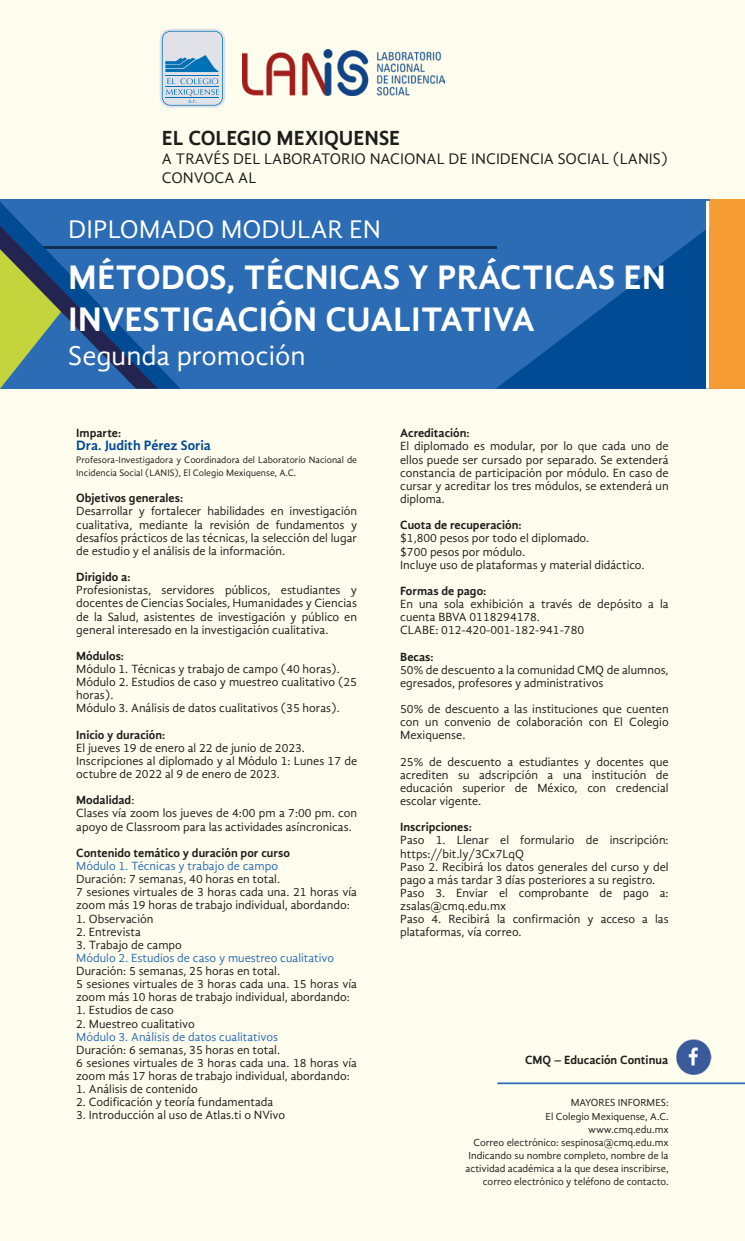
<style>
.page{position:relative;width:745px;height:1241px;background:#fff}
.page>*{position:absolute;margin:0;border:0;box-sizing:border-box;transform-origin:0 0}
.t1{font:700 35px/42px "Gandhi Sans";color:#fff}
.t2{font:28px "Gandhi Sans";color:#fff}
.t3{font:26.25px "Gandhi Sans";color:#fff}
.t4{font:700 21px "Gandhi Sans";color:#1d1d1b}
.t5{font:15.75px/18.9px "Gandhi Sans";color:#1d1d1b}
.t6{font:700 14px "Gandhi Sans";color:#014a94}
.t7{font:12.25px/13.1px "Gandhi Sans";color:#1d1d1b}
.t8{font:700 12.25px "Gandhi Sans";color:#1d1d1b}
.t9{font:12.25px "Gandhi Sans";color:#2b6cb4}
.t10{font:10.5px/13.1px "Gandhi Sans";color:#1d1d1b;text-align:right}
.t11{font:9.62px/13.1px "Gandhi Sans";color:#1d1d1b}
.s1{font-weight:700}
</style>
<div class="page">
<div style="left:0;top:0;width:744px;height:1240px;background:#fffdee"></div>
<div style="left:0;top:200px;width:744px;height:188px;background:#2b6cb4"></div>
<svg style="left:495px;top:200px;width:214px;height:188px"></svg>
<div style="left:709px;top:200px;width:35px;height:188px;background:#f59c35"></div>
<svg style="left:159px;top:29px;width:66px;height:79px"></svg>
<svg style="left:162px;top:31px;width:61px;height:75px;background:#abc7db"></svg>
<img style="left:676px;top:1039px;width:35px;height:35px">
<svg style="left:705px;top:201px;width:4px;height:187px"></svg>
<hr style="left:0;top:247px;width:496px;height:2px;background:#123053">
<hr style="left:497px;top:1082px;width:247px;height:1px;background:#2b6cb4">
<img style="left:242px;top:49px;width:202px;height:46px">
<svg style="left:0;top:202px;width:180px;height:186px"></svg>
<h3 class="t4" style="left:162px;top:126px;width:240px">EL COLEGIO MEXIQUENSE</h3>
<p class="t5" style="left:162px;top:149px;width:507px">A TRAVÉS DEL LABORATORIO NACIONAL DE INCIDENCIA SOCIAL (LANIS)<br>CONVOCA AL</p>
<h3 class="t3" style="left:68px;top:214px;width:314px">DIPLOMADO MODULAR EN</h3>
<h1 class="t1" style="left:68px;top:256px;width:598px">MÉTODOS, TÉCNICAS Y PRÁCTICAS EN<br>INVESTIGACIÓN CUALITATIVA</h1>
<h2 class="t2" style="left:68px;top:339px;width:238px">Segunda promoción</h2>
<p class="t8" style="left:76px;top:425px;width:46px">Imparte:</p>
<p class="t6" style="left:76px;top:437px;width:136px">Dra. Judith Pérez Soria</p>
<p class="t11" style="left:76px;top:453px;width:282px">Profesora-Investigadora y Coordinadora del Laboratorio Nacional de<br>Incidencia Social (LANIS), El Colegio Mexiquense, A.C.</p>
<p class="t8" style="left:76px;top:491px;width:108px">Objetivos generales:</p>
<p class="t7" style="left:76px;top:504px;width:282px;text-align:justify">Desarrollar y fortalecer habilidades en investigación cualitativa, mediante la revisión de fundamentos y desafíos prácticos de las técnicas, la selección del lugar de estudio y el análisis de la información.</p>
<p class="t8" style="left:76px;top:570px;width:56px">Dirigido a:</p>
<p class="t7" style="left:76px;top:583px;width:282px;text-align:justify">Profesionistas, servidores públicos, estudiantes y docentes de Ciencias Sociales, Humanidades y Ciencias de la Salud, asistentes de investigación y público en general interesado en la investigación cualitativa.</p>
<p class="t8" style="left:76px;top:648px;width:49px">Módulos:</p>
<p class="t7" style="left:76px;top:662px;width:282px">Módulo 1. Técnicas y trabajo de campo (40 horas).<br>Módulo 2. Estudios de caso y muestreo cualitativo (25 horas).<br>Módulo 3. Análisis de datos cualitativos (35 horas).</p>
<p class="t8" style="left:76px;top:727px;width:90px">Inicio y duración:</p>
<p class="t7" style="left:76px;top:741px;width:282px">El jueves 19 de enero al 22 de junio de 2023.<br>Inscripciones al diplomado y al Módulo 1: Lunes 17 de octubre de 2022 al 9 de enero de 2023.</p>
<p class="t7" style="left:76px;top:793px;width:282px"><span class="s1">Modalidad</span>:<br>Clases vía zoom los jueves de 4:00 pm a 7:00 pm. con apoyo de Classroom para las actividades asíncronicas.</p>
<p class="t8" style="left:76px;top:845px;width:215px">Contenido temático y duración por curso</p>
<p class="t9" style="left:76px;top:858px;width:203px">Módulo 1. Técnicas y trabajo de campo</p>
<p class="t7" style="left:76px;top:872px;width:282px">Duración: 7 semanas, 40 horas en total.<br>7 sesiones virtuales de 3 horas cada una. 21 horas vía zoom más 19 horas de trabajo individual, abordando:</p>
<p class="t7" style="left:76px;top:911px;width:79px">1. Observación</p>
<p class="t7" style="left:76px;top:924px;width:66px">2. Entrevista</p>
<p class="t7" style="left:76px;top:937px;width:107px">3. Trabajo de campo</p>
<p class="t9" style="left:76px;top:950px;width:259px">Módulo 2. Estudios de caso y muestreo cualitativo</p>
<p class="t7" style="left:76px;top:964px;width:282px">Duración: 5 semanas, 25 horas en total.<br>5 sesiones virtuales de 3 horas cada una. 15 horas vía zoom más 10 horas de trabajo individual, abordando:</p>
<p class="t7" style="left:76px;top:1003px;width:99px">1. Estudios de caso</p>
<p class="t7" style="left:76px;top:1016px;width:120px">2. Muestreo cualitativo</p>
<p class="t9" style="left:76px;top:1029px;width:203px">Módulo 3. Análisis de datos cualitativos</p>
<p class="t7" style="left:76px;top:1042px;width:282px">Duración: 6 semanas, 35 horas en total.<br>6 sesiones virtuales de 3 horas cada una. 18 horas vía zoom más 17 horas de trabajo individual, abordando:</p>
<p class="t7" style="left:76px;top:1082px;width:123px">1. Análisis de contenido</p>
<p class="t7" style="left:76px;top:1095px;width:198px">2. Codificación y teoría fundamentada</p>
<p class="t7" style="left:76px;top:1108px;width:210px">3. Introducción al uso de Atlas.ti o NVivo</p>
<p class="t8" style="left:400px;top:426px;width:71px">Acreditación:</p>
<p class="t7" style="left:400px;top:440px;width:270px;text-align:justify">El diplomado es modular, por lo que cada uno de ellos puede ser cursado por separado. Se extenderá constancia de participación por módulo. En caso de cursar y acreditar los tres módulos, se extenderá un diploma.</p>
<p class="t8" style="left:400px;top:518px;width:123px">Cuota de recuperación:</p>
<p class="t7" style="left:400px;top:531px;width:245px">$1,800 pesos por todo el diplomado.<br>$700 pesos por módulo.<br>Incluye uso de plataformas y material didáctico.</p>
<p class="t8" style="left:400px;top:583px;width:88px">Formas de pago:</p>
<p class="t7" style="left:400px;top:597px;width:270px">En una sola exhibición a través de depósito a la cuenta BBVA 0118294178.<br>CLABE: 012-420-001-182-941-780</p>
<p class="t8" style="left:400px;top:649px;width:35px">Becas:</p>
<p class="t7" style="left:400px;top:663px;width:270px">50% de descuento a la comunidad CMQ de alumnos, egresados, profesores y administrativos</p>
<p class="t7" style="left:400px;top:702px;width:270px;text-align:justify">50% de descuento a las instituciones que cuenten con un convenio de colaboración con El Colegio Mexiquense.</p>
<p class="t7" style="left:400px;top:754px;width:270px;text-align:justify">25% de descuento a estudiantes y docentes que acrediten su adscripción a una institución de educación superior de México, con credencial escolar vigente.</p>
<p class="t8" style="left:400px;top:820px;width:73px">Inscripciones:</p>
<p class="t7" style="left:400px;top:833px;width:270px">Paso 1. Llenar el formulario de inscripción: https://bit.ly/3Cx7LqQ<br>Paso 2. Recibirá los datos generales del curso y del pago a más tardar 3 días posteriores a su registro.<br>Paso 3. Enviar el comprobante de pago a: zsalas@cmq.edu.mx<br>Paso 4. Recibirá la confirmación y acceso a las plataformas, vía correo.</p>
<p class="t8" style="left:524px;top:1052px;width:144px">CMQ – Educación Continua</p>
<p class="t10" style="left:465px;top:1096px;width:204px">MAYORES INFORMES:<br>El Colegio Mexiquense, A.C. www.cmq.edu.mx<br>Correo electrónico: sespinosa@cmq.edu.mx Indicando su nombre completo, nombre de la actividad académica a la que desea inscribirse, correo electrónico y teléfono de contacto.</p>
</div>
